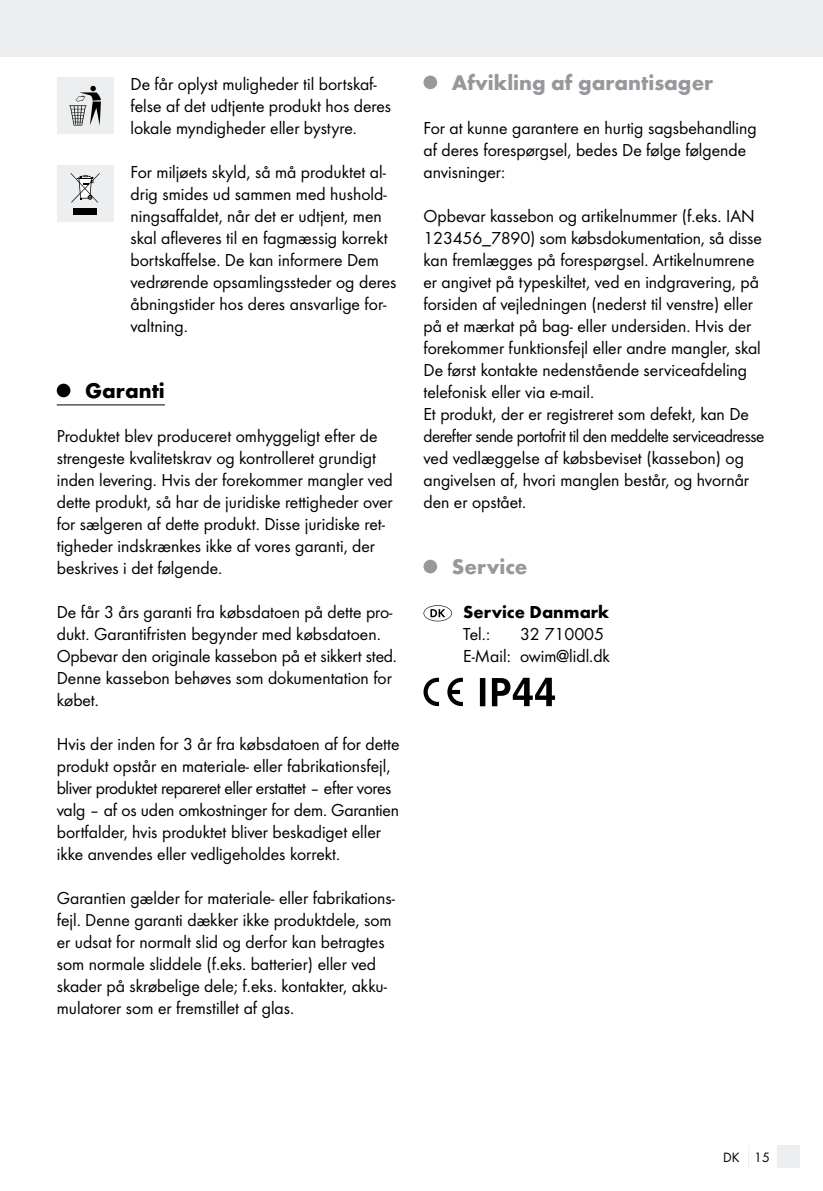
<style>
.page{position:relative;width:823px;height:1191px;background:#fff}
.page>*{position:absolute;margin:0;border:0;box-sizing:border-box;transform-origin:0 0}
.t1{font:700 22px "Futura";color:#97979c}
.t2{font:700 22px "Futura";color:#000}
.t3{font:18px/22px "Futura Boo";color:#000}
.t4{font:700 18px "Futura";color:#000}
.t5{font:14px "Futura Boo";color:#000}
</style>
<div class="page">
<div style="left:0;top:0;width:822px;height:57px;background:#eceeef"></div>
<div style="left:777px;top:1145px;width:22px;height:23px;background:#eceeef"></div>
<hr style="left:57px;top:404px;width:108px;height:1px;background:#000">
<div style="left:57px;top:77px;width:56px;height:57px;background:#eceeef"></div>
<svg style="left:69px;top:86px;width:32px;height:39px"></svg>
<div style="left:57px;top:165px;width:56px;height:57px;background:#eceeef"></div>
<div style="left:73px;top:209px;width:24px;height:6px;background:#000"></div>
<svg style="left:71px;top:173px;width:28px;height:30px"></svg>
<div style="left:57px;top:384px;width:13px;height:13px;background:#000;border-radius:50%"></div>
<div style="left:423px;top:76px;width:14px;height:13px;background:#97979c;border-radius:50%"></div>
<div style="left:423px;top:560px;width:14px;height:13px;background:#97979c;border-radius:50%"></div>
<svg style="left:423px;top:605px;width:28px;height:16px"></svg>
<svg style="left:423px;top:677px;width:16px;height:29px"></svg>
<svg style="left:447px;top:677px;width:15px;height:29px"></svg>
<svg style="left:479px;top:678px;width:75px;height:28px"></svg>
<p class="t3" style="left:130px;top:73px;width:262px">De får oplyst muligheder til bortskaf&shy;felse af det udtjente produkt hos deres lokale myndigheder eller bystyre.</p>
<p class="t3" style="left:130px;top:161px;width:267px">For miljøets skyld, så må produktet al&shy;drig smides ud sammen med hushold&shy;ningsaffaldet, når det er udtjent, men skal afleveres til en fagmæssig korrekt bortskaffelse. De kan informere Dem vedrørende opsamlingssteder og deres åbningstider hos deres ansvarlige for&shy;valtning.</p>
<p class="t2" style="left:85px;top:377px;width:81px">Garanti</p>
<p class="t3" style="left:57px;top:425px;width:337px">Produktet blev produceret omhyggeligt efter de strengeste kvalitetskrav og kontrolleret grundigt inden levering. Hvis der forekommer mangler ved dette produkt, så har de juridiske rettigheder over for sælgeren af dette produkt. Disse juridiske ret&shy;tigheder indskrænkes ikke af vores garanti, der beskrives i det følgende.</p>
<p class="t3" style="left:57px;top:601px;width:341px">De får 3 års garanti fra købsdatoen på dette pro&shy;dukt. Garantifristen begynder med købsdatoen.<br>Opbevar den originale kassebon på et sikkert sted.<br>Denne kassebon behøves som dokumentation for købet.</p>
<p class="t3" style="left:57px;top:733px;width:344px">Hvis der inden for 3 år fra købsdatoen af for dette produkt opstår en materiale- eller fabrikationsfejl, bliver produktet repareret eller erstattet – efter vores valg – af os uden omkostninger for dem. Garantien bortfalder, hvis produktet bliver beskadiget eller ikke anvendes eller vedligeholdes korrekt.</p>
<p class="t3" style="left:57px;top:887px;width:340px">Garantien gælder for materiale- eller fabrikations&shy;fejl. Denne garanti dækker ikke produktdele, som er udsat for normalt slid og derfor kan betragtes som normale sliddele (f.eks. batterier) eller ved skader på skrøbelige dele; f.eks. kontakter, akku&shy;mulatorer som er fremstillet af glas.</p>
<p class="t1" style="left:451px;top:69px;width:263px">Afvikling af garantisager</p>
<p class="t3" style="left:423px;top:117px;width:334px">For at kunne garantere en hurtig sagsbehandling af deres forespørgsel, bedes De følge følgende anvisninger:</p>
<p class="t3" style="left:423px;top:205px;width:342px">Opbevar kassebon og artikelnummer (f.eks. IAN 123456_7890) som købsdokumentation, så disse kan fremlægges på forespørgsel. Artikelnumrene er angivet på typeskiltet, ved en indgravering, på forsiden af vejledningen (nederst til venstre) eller på et mærkat på bag- eller undersiden. Hvis der forekommer funktionsfejl eller andre mangler, skal De først kontakte nedenstående serviceafdeling telefonisk eller via e-mail.<br>Et produkt, der er registreret som defekt, kan De derefter sende portofrit til den meddelte serviceadresse ved vedlæggelse af købsbeviset (kassebon) og angivelsen af, hvori manglen består, og hvornår den er opstået.</p>
<p class="t1" style="left:451px;top:553px;width:77px">Service</p>
<p class="t4" style="left:463px;top:601px;width:147px">Service Danmark</p>
<p class="t3" style="left:463px;top:623px;width:28px">Tel.:</p>
<p class="t3" style="left:463px;top:623px;width:148px;text-indent:57px">32 710005<br>E-Mail: owim@lidl.dk</p>
<p class="t5" style="left:722px;top:1149px;width:48px">DK 15</p>
</div>
